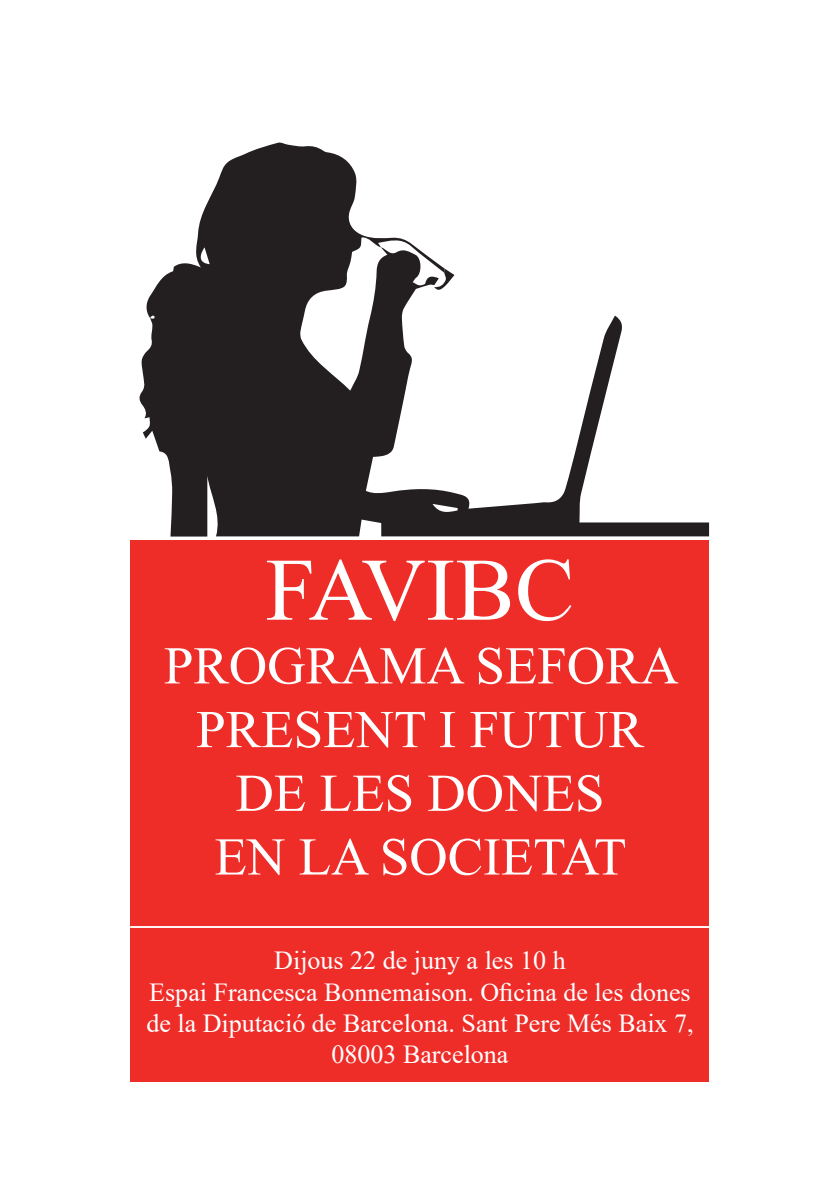
<style>
.page{position:relative;width:840px;height:1191px;background:#fff}
.page>*{position:absolute;margin:0;border:0;box-sizing:border-box;transform-origin:0 0}
.t1{font:89px "Times New Roman";color:#fff}
.t2{font:53px/63.6px "Times New Roman";color:#fff;text-align:center}
.t3{font:26px/31.2px "Times New Roman";color:#fff;text-align:center}
</style>
<div class="page">
<div style="left:131px;top:540px;width:577px;height:541px;background:#ee2d29"></div>
<hr style="left:130px;top:926px;width:579px;height:2px;background:#fff">
<svg style="left:139px;top:142px;width:569px;height:394px"></svg>
<svg style="left:434px;top:269px;width:20px;height:23px"></svg>
<h1 class="t1" style="left:265px;top:527px;width:310px">FAVIBC</h1>
<h2 class="t2" style="left:164px;top:632px;width:516px">PROGRAMA SEFORA<br>PRESENT I FUTUR<br>DE LES DONES<br>EN LA SOCIETAT</h2>
<p class="t3" style="left:146px;top:944px;width:548px">Dijous 22 de juny a les 10 h<br>Espai Francesca Bonnemaison. Oficina de les dones de la Diputació de Barcelona. Sant Pere Més Baix 7, 08003 Barcelona</p>
</div>
